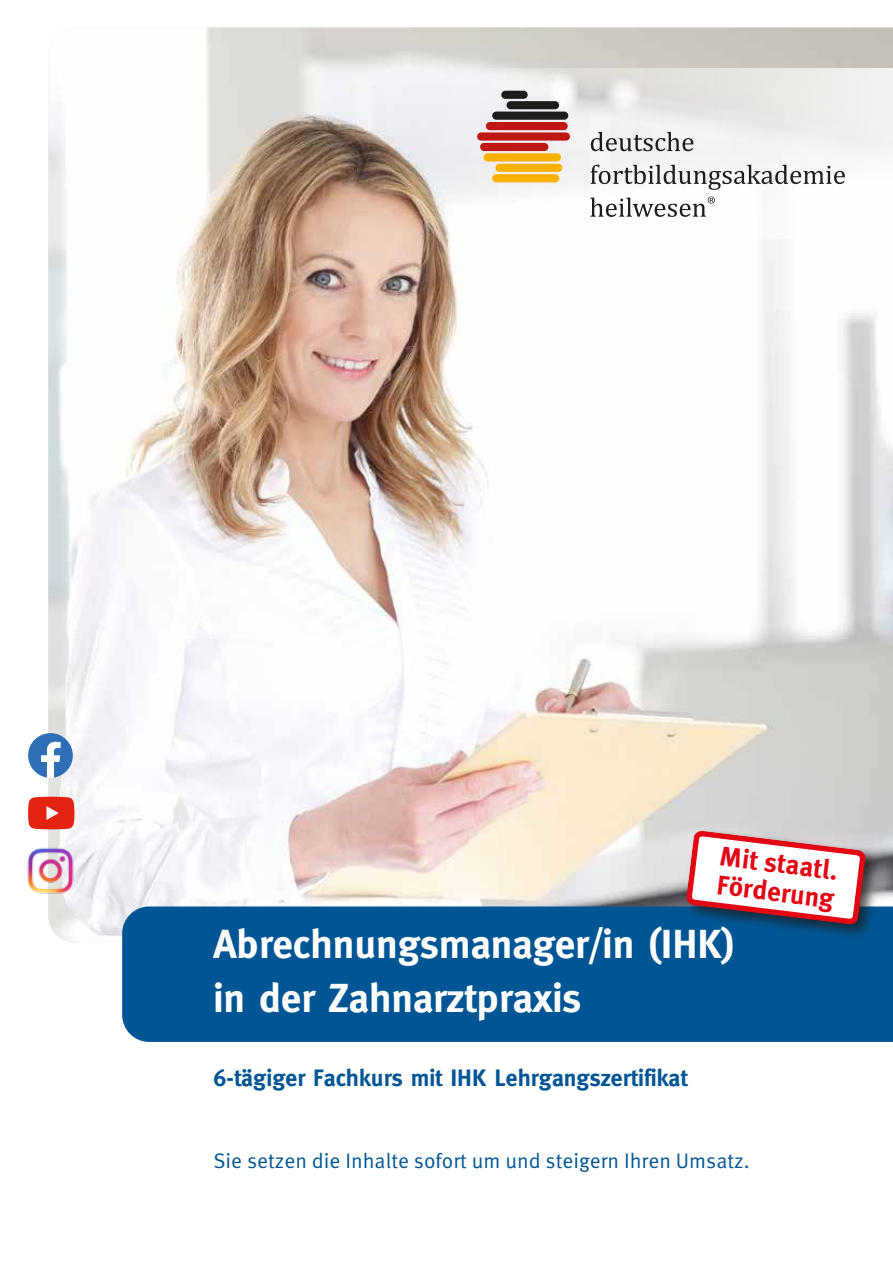
<style>
.page{position:relative;width:893px;height:1263px;background:#fff}
.page>*{position:absolute;margin:0;border:0;box-sizing:border-box;transform-origin:0 0}
.t1{font:700 40.5px/54px "Meta";color:#fff}
.t2{font:700 27.15px/28.8px "Meta Plus";color:#e30613}
.t3{font:700 23.7px "Meta";color:#005694}
.t4{font:21px "Meta OT Norm";color:#005694}
</style>
<div class="page">
<img style="left:48px;top:27px;width:845px;height:916px">
<div style="left:122px;top:906px;width:771px;height:136px;background:#005694"></div>
<div style="left:683px;top:828px;width:198px;height:112px;background:#1d1d1b;opacity:.75"></div>
<svg style="left:685px;top:830px;width:181px;height:95px"></svg>
<svg style="left:28px;top:733px;width:45px;height:45px"></svg>
<svg style="left:28px;top:797px;width:46px;height:32px"></svg>
<img style="left:27px;top:838px;width:56px;height:65px">
<svg style="left:416px;top:68px;width:477px;height:170px;fill:#f2f1f2"></svg>
<svg style="left:591px;top:132px;width:102px;height:19px"></svg>
<svg style="left:590px;top:165px;width:255px;height:25px"></svg>
<svg style="left:590px;top:196px;width:125px;height:21px"></svg>
<div style="left:501px;top:91px;width:27px;height:8px;background:#1d1d1b;border-radius:4px"></div>
<div style="left:506px;top:101px;width:53px;height:8px;background:#1d1d1b;border-radius:4px"></div>
<div style="left:492px;top:112px;width:76px;height:8px;background:#1d1d1b;border-radius:4px"></div>
<div style="left:486px;top:122px;width:82px;height:8px;background:#be1716;border-radius:4px"></div>
<div style="left:477px;top:132px;width:93px;height:9px;background:#be1716;border-radius:4px"></div>
<div style="left:480px;top:143px;width:68px;height:8px;background:#be1716;border-radius:4px"></div>
<div style="left:484px;top:153px;width:77px;height:8px;background:#f9b000;border-radius:4px"></div>
<div style="left:495px;top:164px;width:67px;height:8px;background:#f9b000;border-radius:4px"></div>
<div style="left:492px;top:174px;width:67px;height:8px;background:#f9b000;border-radius:4px"></div>
<p class="t2" style="left:721px;top:841px;width:121px;rotate:7deg">Mit staatl.<br>Förderung</p>
<h1 class="t1" style="left:213px;top:917px;width:523px">Abrechnungsmanager/in (IHK) in der Zahnarztpraxis</h1>
<p class="t3" style="left:213px;top:1064px;width:476px">6-tägiger Fachkurs mit IHK Lehrgangszertifikat</p>
<p class="t4" style="left:213px;top:1148px;width:538px">Sie setzen die Inhalte sofort um und steigern Ihren Umsatz.</p>
</div>
